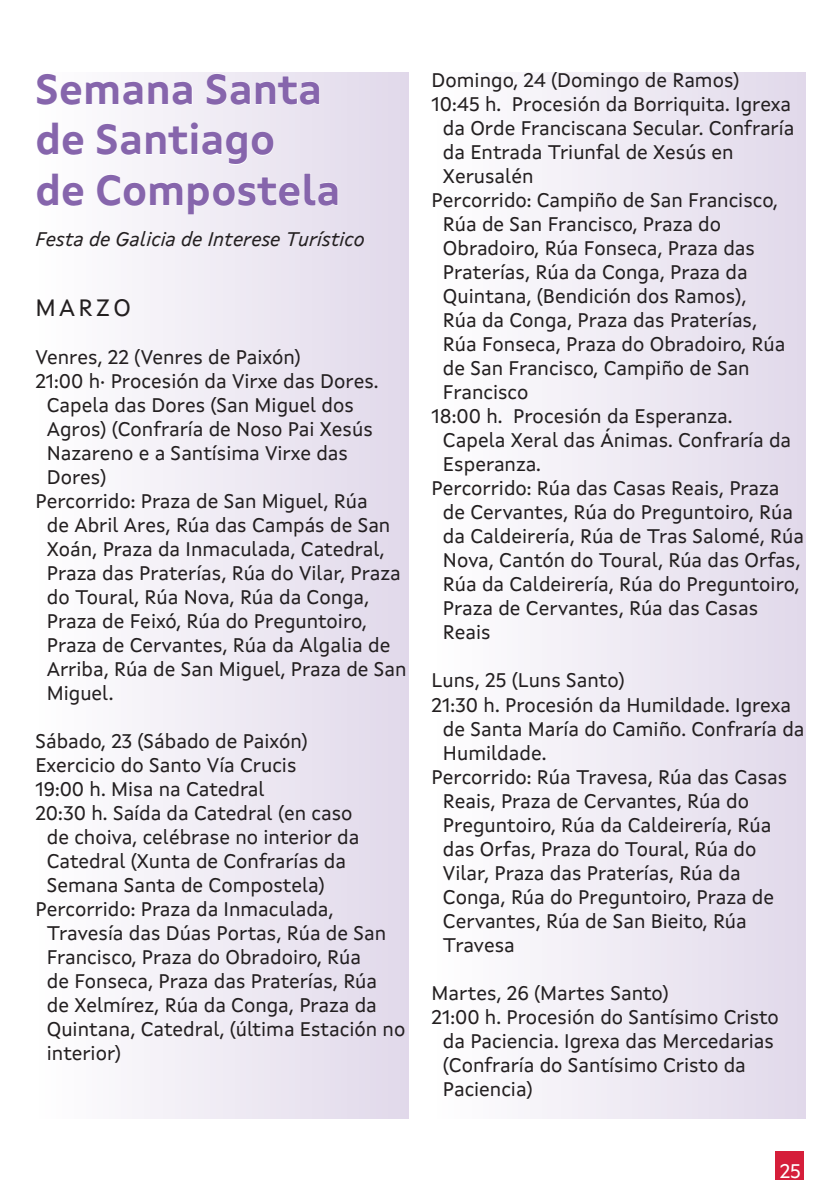
<style>
.page{position:relative;width:840px;height:1191px;background:#fff}
.page>*{position:absolute;margin:0;border:0;box-sizing:border-box;transform-origin:0 0}
.t1{font:700 42px/50.4px "Xunta Sans";color:#8665ac}
.t2{font:24px "Xunta Sans";letter-spacing:.14em;color:#231f20}
.t3{font:20px "Xunta Sans";color:#231f20}
.t4{font:italic 20px "Xunta Sans";color:#231f20}
.t5{font:20px "Xunta Sans";color:#fff}
</style>
<div class="page">
<div style="left:775px;top:1150px;width:28px;height:29px;background:#d51e3a"></div>
<div style="left:34px;top:72px;width:374px;height:1047px;background:linear-gradient(to right,#fff,#e1d9ea)"></div>
<svg style="left:36px;top:73px;width:157px;height:33px"></svg>
<svg style="left:206px;top:73px;width:114px;height:33px"></svg>
<svg style="left:36px;top:122px;width:48px;height:34px"></svg>
<svg style="left:96px;top:122px;width:178px;height:43px"></svg>
<svg style="left:36px;top:172px;width:48px;height:35px"></svg>
<svg style="left:96px;top:172px;width:242px;height:43px"></svg>
<div style="left:431px;top:72px;width:374px;height:1047px;background:linear-gradient(to right,#fff,#e1d9ea)"></div>
<h1 class="t1" style="left:35px;top:64px;width:306px">Semana Santa de Santiago<br>de Compostela</h1>
<p class="t4" style="left:35px;top:227px;width:330px">Festa de Galicia de Interese Turístico</p>
<p class="t2" style="left:35px;top:293px;width:97px">MARZO</p>
<p class="t3" style="left:35px;top:345px;width:267px">Venres, 22 (Venres de Paixón)</p>
<p class="t3" style="left:35px;top:369px;width:344px">21:00 h· Procesión da Virxe das Dores.</p>
<p class="t3" style="left:47px;top:393px;width:308px">Capela das Dores (San Miguel dos</p>
<p class="t3" style="left:47px;top:417px;width:327px">Agros) (Confraría de Noso Pai Xesús</p>
<p class="t3" style="left:47px;top:441px;width:302px">Nazareno e a Santísima Virxe das</p>
<p class="t3" style="left:47px;top:465px;width:61px">Dores)</p>
<p class="t3" style="left:35px;top:489px;width:333px">Percorrido: Praza de San Miguel, Rúa</p>
<p class="t3" style="left:47px;top:513px;width:345px">de Abril Ares, Rúa das Campás de San</p>
<p class="t3" style="left:47px;top:537px;width:339px">Xoán, Praza da Inmaculada, Catedral,</p>
<p class="t3" style="left:47px;top:561px;width:355px">Praza das Praterías, Rúa do Vilar, Praza</p>
<p class="t3" style="left:47px;top:585px;width:324px">do Toural, Rúa Nova, Rúa da Conga,</p>
<p class="t3" style="left:47px;top:609px;width:321px">Praza de Feixó, Rúa do Preguntoiro,</p>
<p class="t3" style="left:47px;top:633px;width:345px">Praza de Cervantes, Rúa da Algalia de</p>
<p class="t3" style="left:47px;top:657px;width:361px">Arriba, Rúa de San Miguel, Praza de San</p>
<p class="t3" style="left:47px;top:681px;width:68px">Miguel.</p>
<p class="t3" style="left:35px;top:729px;width:274px">Sábado, 23 (Sábado de Paixón)</p>
<p class="t3" style="left:35px;top:753px;width:262px">Exercicio do Santo Vía Crucis</p>
<p class="t3" style="left:35px;top:777px;width:230px">19:00 h. Misa na Catedral</p>
<p class="t3" style="left:35px;top:801px;width:318px">20:30 h. Saída da Catedral (en caso</p>
<p class="t3" style="left:47px;top:825px;width:314px">de choiva, celébrase no interior da</p>
<p class="t3" style="left:47px;top:849px;width:300px">Catedral (Xunta de Confrarías da</p>
<p class="t3" style="left:47px;top:873px;width:279px">Semana Santa de Compostela)</p>
<p class="t3" style="left:35px;top:897px;width:299px">Percorrido: Praza da Inmaculada,</p>
<p class="t3" style="left:47px;top:921px;width:341px">Travesía das Dúas Portas, Rúa de San</p>
<p class="t3" style="left:47px;top:945px;width:315px">Francisco, Praza do Obradoiro, Rúa</p>
<p class="t3" style="left:47px;top:969px;width:331px">de Fonseca, Praza das Praterías, Rúa</p>
<p class="t3" style="left:47px;top:993px;width:331px">de Xelmírez, Rúa da Conga, Praza da</p>
<p class="t3" style="left:47px;top:1017px;width:360px">Quintana, Catedral, (última Estación no</p>
<p class="t3" style="left:47px;top:1041px;width:76px">interior)</p>
<p class="t3" style="left:431px;top:68px;width:309px">Domingo, 24 (Domingo de Ramos)</p>
<p class="t3" style="left:431px;top:92px;width:361px">10:45 h. Procesión da Borriquita. Igrexa</p>
<p class="t3" style="left:442px;top:116px;width:352px">da Orde Franciscana Secular. Confraría</p>
<p class="t3" style="left:442px;top:140px;width:292px">da Entrada Triunfal de Xesús en</p>
<p class="t3" style="left:442px;top:164px;width:92px">Xerusalén</p>
<p class="t3" style="left:431px;top:188px;width:348px">Percorrido: Campiño de San Francisco,</p>
<p class="t3" style="left:442px;top:212px;width:279px">Rúa de San Francisco, Praza do</p>
<p class="t3" style="left:442px;top:236px;width:313px">Obradoiro, Rúa Fonseca, Praza das</p>
<p class="t3" style="left:442px;top:260px;width:306px">Praterías, Rúa da Conga, Praza da</p>
<p class="t3" style="left:442px;top:284px;width:305px">Quintana, (Bendición dos Ramos),</p>
<p class="t3" style="left:442px;top:308px;width:315px">Rúa da Conga, Praza das Praterías,</p>
<p class="t3" style="left:442px;top:332px;width:343px">Rúa Fonseca, Praza do Obradoiro, Rúa</p>
<p class="t3" style="left:442px;top:356px;width:308px">de San Francisco, Campiño de San</p>
<p class="t3" style="left:442px;top:380px;width:87px">Francisco</p>
<p class="t3" style="left:431px;top:404px;width:302px">18:00 h. Procesión da Esperanza.</p>
<p class="t3" style="left:442px;top:428px;width:349px">Capela Xeral das Ánimas. Confraría da</p>
<p class="t3" style="left:442px;top:452px;width:99px">Esperanza.</p>
<p class="t3" style="left:431px;top:476px;width:349px">Percorrido: Rúa das Casas Reais, Praza</p>
<p class="t3" style="left:442px;top:500px;width:351px">de Cervantes, Rúa do Preguntoiro, Rúa</p>
<p class="t3" style="left:442px;top:524px;width:362px">da Caldeirería, Rúa de Tras Salomé, Rúa</p>
<p class="t3" style="left:442px;top:548px;width:359px">Nova, Cantón do Toural, Rúa das Orfas,</p>
<p class="t3" style="left:442px;top:572px;width:358px">Rúa da Caldeirería, Rúa do Preguntoiro,</p>
<p class="t3" style="left:442px;top:596px;width:316px">Praza de Cervantes, Rúa das Casas</p>
<p class="t3" style="left:442px;top:620px;width:49px">Reais</p>
<p class="t3" style="left:431px;top:668px;width:194px">Luns, 25 (Luns Santo)</p>
<p class="t3" style="left:431px;top:692px;width:361px">21:30 h. Procesión da Humildade. Igrexa</p>
<p class="t3" style="left:442px;top:716px;width:363px">de Santa María do Camiño. Confraría da</p>
<p class="t3" style="left:442px;top:740px;width:105px">Humildade.</p>
<p class="t3" style="left:431px;top:764px;width:357px">Percorrido: Rúa Travesa, Rúa das Casas</p>
<p class="t3" style="left:442px;top:788px;width:307px">Reais, Praza de Cervantes, Rúa do</p>
<p class="t3" style="left:442px;top:812px;width:329px">Preguntoiro, Rúa da Caldeirería, Rúa</p>
<p class="t3" style="left:442px;top:836px;width:315px">das Orfas, Praza do Toural, Rúa do</p>
<p class="t3" style="left:442px;top:860px;width:299px">Vilar, Praza das Praterías, Rúa da</p>
<p class="t3" style="left:442px;top:884px;width:332px">Conga, Rúa do Preguntoiro, Praza de</p>
<p class="t3" style="left:442px;top:908px;width:305px">Cervantes, Rúa de San Bieito, Rúa</p>
<p class="t3" style="left:442px;top:932px;width:73px">Travesa</p>
<p class="t3" style="left:431px;top:980px;width:239px">Martes, 26 (Martes Santo)</p>
<p class="t3" style="left:431px;top:1004px;width:348px">21:00 h. Procesión do Santísimo Cristo</p>
<p class="t3" style="left:442px;top:1028px;width:332px">da Paciencia. Igrexa das Mercedarias</p>
<p class="t3" style="left:442px;top:1052px;width:304px">(Confraría do Santísimo Cristo da</p>
<p class="t3" style="left:442px;top:1076px;width:91px">Paciencia)</p>
<p class="t5" style="left:779px;top:1158px;width:23px">25</p>
</div>
